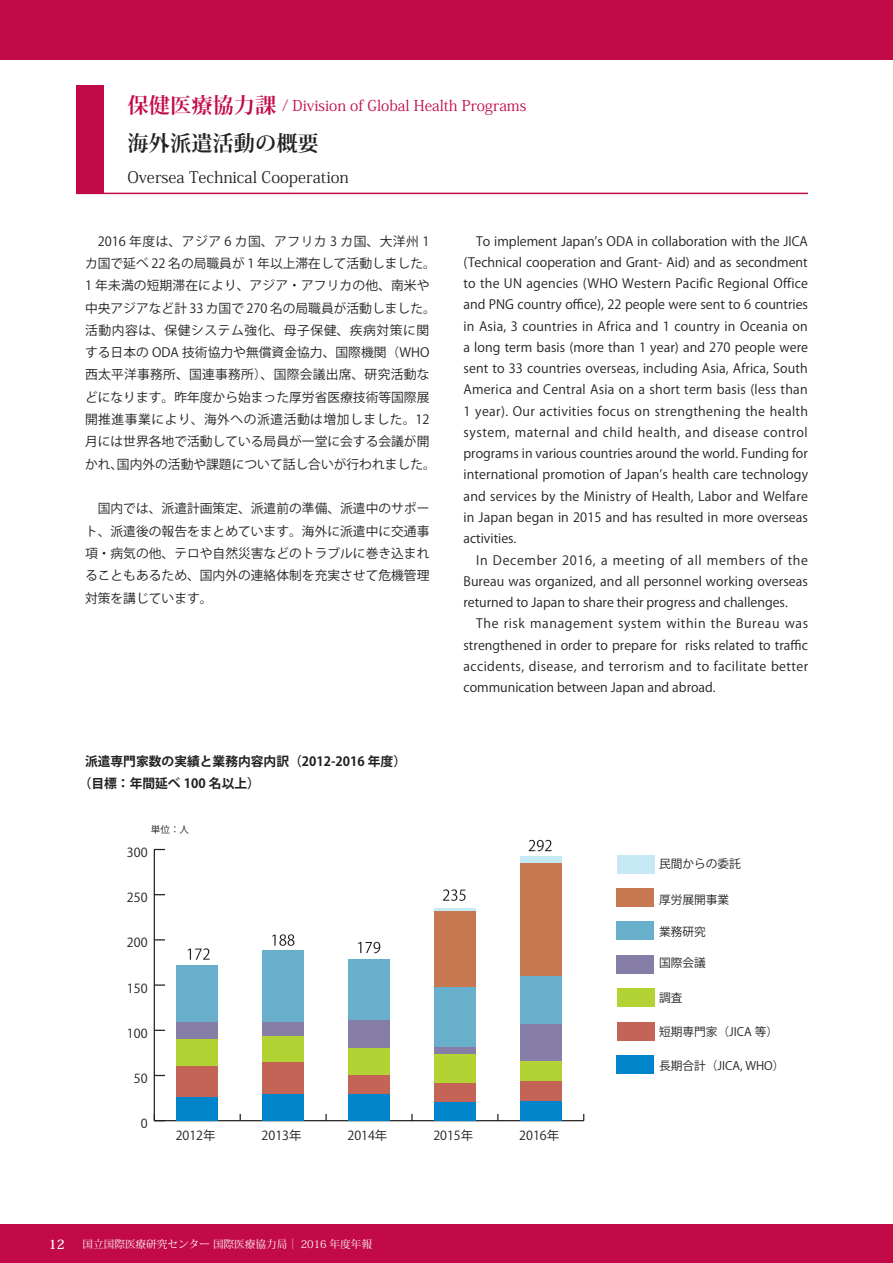
<style>
.page{position:relative;width:893px;height:1263px;background:#fff}
.page>*{position:absolute;margin:0;border:0;box-sizing:border-box;transform-origin:0 0}
.t1{font:700 21.3px "Koz Min Pro";color:#231f20}
.t2{font:15.9px "Koz Min Pro";color:#231f20}
.t3{font:14.85px "Koz Min Pro";color:#c30a49}
.t4{font:12.75px/21.3px "Koz Go Pr 6 N";color:#231f20;text-align:justify}
.t5{font:700 12.75px/22.4px "Koz Go Pr 6 N";color:#231f20}
.t6{font:700 12.75px "Koz Min Pro";color:#fff}
.t7{font:12.45px "Koz Go Pr 6 N";color:#231f20}
.t8{font:11.7px "Koz Go Pr 6 N";color:#231f20}
.t9{font:10.65px "Koz Min Pro";color:#fff}
.t10{font:9.6px "Koz Go Pr 6 N";color:#231f20}
.s1{font-weight:700;font-size:21.3px}
</style>
<div class="page">
<div style="left:0;top:0;width:893px;height:60px;background:#c30a49"></div>
<div style="left:0;top:1225px;width:893px;height:38px;background:#c30a49"></div>
<div style="left:77px;top:85px;width:27px;height:109px;background:#c30a49"></div>
<hr style="left:77px;top:193px;width:731px;height:1px;background:#c30a49">
<hr style="left:154px;top:1120px;width:430px;height:1px;background:#231f20">
<svg style="left:325px;top:1114px;width:2px;height:6px"></svg>
<svg style="left:411px;top:1114px;width:2px;height:6px"></svg>
<hr style="left:154px;top:849px;width:1px;height:272px;background:#231f20">
<svg style="left:155px;top:984px;width:10px;height:2px"></svg>
<div style="left:617px;top:855px;width:37px;height:19px;background:#c7e9f6"></div>
<hr style="left:434px;top:908px;width:42px;height:3px;background:#c7e9f6">
<div style="left:520px;top:857px;width:41px;height:6px;background:#c7e9f6"></div>
<div style="left:617px;top:888px;width:37px;height:19px;background:#c77851"></div>
<div style="left:434px;top:911px;width:42px;height:76px;background:#c77851"></div>
<div style="left:520px;top:863px;width:41px;height:113px;background:#c77851"></div>
<div style="left:616px;top:921px;width:38px;height:19px;background:#68afcc"></div>
<div style="left:177px;top:965px;width:41px;height:57px;background:#68afcc"></div>
<div style="left:263px;top:951px;width:41px;height:71px;background:#68afcc"></div>
<div style="left:348px;top:959px;width:42px;height:61px;background:#68afcc"></div>
<div style="left:434px;top:987px;width:42px;height:60px;background:#68afcc"></div>
<div style="left:520px;top:976px;width:41px;height:49px;background:#68afcc"></div>
<div style="left:616px;top:954px;width:38px;height:19px;background:#877ea7"></div>
<div style="left:177px;top:1022px;width:41px;height:17px;background:#877ea7"></div>
<div style="left:263px;top:1022px;width:41px;height:14px;background:#877ea7"></div>
<div style="left:348px;top:1020px;width:42px;height:28px;background:#877ea7"></div>
<div style="left:434px;top:1047px;width:42px;height:8px;background:#877ea7"></div>
<div style="left:520px;top:1025px;width:41px;height:36px;background:#877ea7"></div>
<div style="left:617px;top:988px;width:37px;height:19px;background:#b3d234"></div>
<div style="left:177px;top:1039px;width:41px;height:27px;background:#b3d234"></div>
<div style="left:263px;top:1036px;width:41px;height:26px;background:#b3d234"></div>
<div style="left:348px;top:1048px;width:42px;height:26px;background:#b3d234"></div>
<div style="left:434px;top:1055px;width:42px;height:28px;background:#b3d234"></div>
<div style="left:520px;top:1061px;width:41px;height:20px;background:#b3d234"></div>
<div style="left:617px;top:1022px;width:37px;height:19px;background:#c46457"></div>
<div style="left:177px;top:1066px;width:41px;height:31px;background:#c46457"></div>
<div style="left:263px;top:1062px;width:41px;height:32px;background:#c46457"></div>
<div style="left:348px;top:1074px;width:42px;height:20px;background:#c46457"></div>
<div style="left:434px;top:1083px;width:42px;height:19px;background:#c46457"></div>
<div style="left:520px;top:1081px;width:41px;height:20px;background:#c46457"></div>
<div style="left:617px;top:1055px;width:37px;height:19px;background:#0084ca"></div>
<div style="left:177px;top:1097px;width:41px;height:24px;background:#0084ca"></div>
<div style="left:263px;top:1094px;width:41px;height:27px;background:#0084ca"></div>
<div style="left:348px;top:1094px;width:42px;height:27px;background:#0084ca"></div>
<div style="left:434px;top:1102px;width:42px;height:19px;background:#0084ca"></div>
<div style="left:520px;top:1101px;width:41px;height:20px;background:#0084ca"></div>
<svg style="left:188px;top:948px;width:22px;height:12px"></svg>
<svg style="left:272px;top:934px;width:22px;height:12px"></svg>
<svg style="left:358px;top:942px;width:22px;height:11px"></svg>
<svg style="left:443px;top:889px;width:23px;height:12px"></svg>
<svg style="left:529px;top:840px;width:23px;height:11px"></svg>
<p class="t3" style="left:128px;top:95px;width:400px"><span class="s1">保健医療協力課</span> / Division of Global Health Programs</p>
<h1 class="t1" style="left:128px;top:127px;width:193px">海外派遣活動の概要</h1>
<p class="t2" style="left:128px;top:166px;width:223px">Oversea Technical Cooperation</p>
<p class="t4" style="left:85px;top:230px;width:352px;line-height:22.4px;text-align:left">　2016 年度は、アジア 6 カ国、アフリカ 3 カ国、大洋州 1カ国で延べ 22 名の局職員が 1 年以上滞在して活動しました。<br>1 年未満の短期滞在により、アジア・アフリカの他、南米や中央アジアなど計 33 カ国で 270 名の局職員が活動しました。活動内容は、保健システム強化、母子保健、疾病対策に関する日本の ODA 技術協力や無償資金協力、国際機関（WHO西太平洋事務所、国連事務所）、国際会議出席、研究活動などになります。昨年度から始まった厚労省医療技術等国際展開推進事業により、海外への派遣活動は増加しました。12月には世界各地で活動している局員が一堂に会する会議が開かれ、国内外の活動や課題について話し合いが行われました。</p>
<p class="t4" style="left:85px;top:498px;width:346px;line-height:22.4px">　国内では、派遣計画策定、派遣前の準備、派遣中のサポート、派遣後の報告をまとめています。海外に派遣中に交通事項・病気の他、テロや自然災害などのトラブルに巻き込まれることもあるため、国内外の連絡体制を充実させて危機管理対策を講じています。</p>
<p class="t5" style="left:79px;top:750px;width:329px;text-indent:6px">派遣専門家数の実績と業務内容内訳（2012-2016 年度）（目標：年間延べ 100 名以上）</p>
<p class="t10" style="left:151px;top:824px;width:40px">単位：人</p>
<p class="t7" style="left:127px;top:845px;width:22px">300</p>
<p class="t7" style="left:127px;top:891px;width:22px">250</p>
<p class="t7" style="left:127px;top:936px;width:22px">200</p>
<p class="t7" style="left:127px;top:981px;width:22px">150</p>
<p class="t7" style="left:127px;top:1026px;width:22px">100</p>
<p class="t7" style="left:134px;top:1071px;width:15px">50</p>
<p class="t4" style="left:463px;top:230px;width:346px;text-indent:13px">To implement Japan’s ODA in collaboration with the JICA (Technical cooperation and Grant- Aid) and as secondment to the UN agencies (WHO Western Pacific Regional Office and PNG country office), 22 people were sent to 6 countries in Asia, 3 countries in Africa and 1 country in Oceania on a long term basis (more than 1 year) and 270 people were sent to 33 countries overseas, including Asia, Africa, South America and Central Asia on a short term basis (less than 1 year). Our activities focus on strengthening the health system, maternal and child health, and disease control programs in various countries around the world. Funding for international promotion of Japan’s health care technology and services by the Ministry of Health, Labor and Welfare in Japan began in 2015 and has resulted in more overseas activities.</p>
<p class="t4" style="left:463px;top:549px;width:346px;text-indent:13px">In December 2016, a meeting of all members of the Bureau was organized, and all personnel working overseas returned to Japan to share their progress and challenges.</p>
<p class="t4" style="left:463px;top:613px;width:346px;text-indent:13px">The risk management system within the Bureau was strengthened in order to prepare for risks related to traffic accidents, disease, and terrorism and to facilitate better communication between Japan and abroad.</p>
<p class="t7" style="left:659px;top:857px;width:89px">民間からの委託</p>
<p class="t7" style="left:660px;top:890px;width:76px">厚労展開事業</p>
<p class="t7" style="left:660px;top:923px;width:51px">業務研究</p>
<p class="t7" style="left:661px;top:956px;width:51px">国際会議</p>
<p class="t7" style="left:660px;top:989px;width:26px">調査</p>
<p class="t7" style="left:660px;top:1024px;width:128px">短期専門家（JICA 等）</p>
<p class="t7" style="left:659px;top:1057px;width:124px">長期合計（JICA,WHO)</p>
<p class="t8" style="left:659px;top:857px;width:83px">民間からの委託</p>
<p class="t8" style="left:659px;top:893px;width:72px">厚労展開事業</p>
<p class="t8" style="left:659px;top:925px;width:48px">業務研究</p>
<p class="t8" style="left:659px;top:956px;width:48px">国際会議</p>
<p class="t8" style="left:659px;top:991px;width:25px">調査</p>
<p class="t8" style="left:659px;top:1025px;width:120px">短期専門家（JICA 等）</p>
<p class="t8" style="left:659px;top:1059px;width:127px">長期合計（JICA, WHO）</p>
<p class="t7" style="left:141px;top:1117px;width:8px">0</p>
<p class="t7" style="left:176px;top:1128px;width:41px">2012年</p>
<p class="t7" style="left:262px;top:1128px;width:41px">2013年</p>
<p class="t7" style="left:347px;top:1128px;width:41px">2014年</p>
<p class="t7" style="left:433px;top:1128px;width:41px">2015年</p>
<p class="t7" style="left:519px;top:1128px;width:41px">2016年</p>
<p class="t6" style="left:49px;top:1235px;width:17px">12</p>
<p class="t9" style="left:82px;top:1236px;width:291px">国立国際医療研究センター 国際医療協力局｜ 2016 年度年報</p>
</div>
